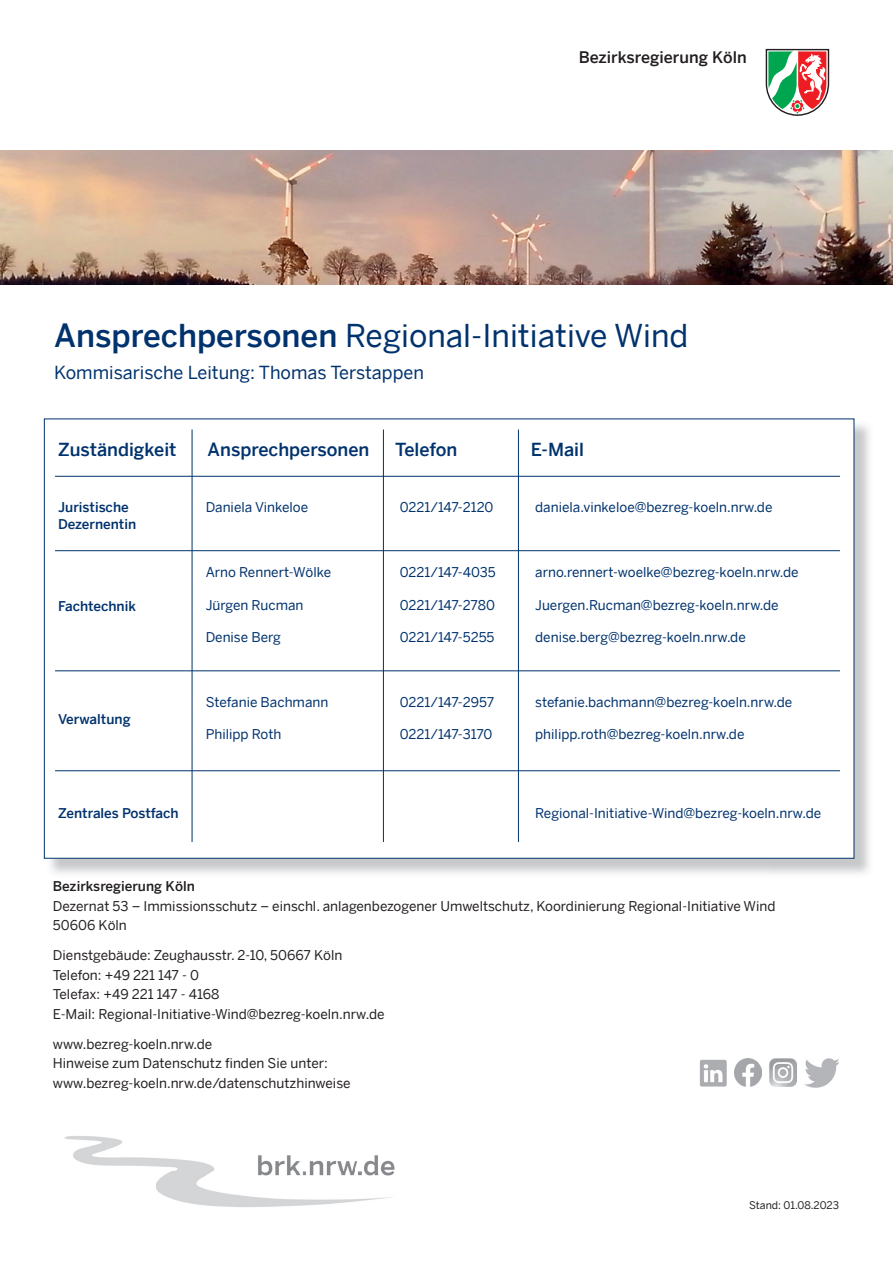
<style>
.page{position:relative;width:893px;height:1263px;background:#fff}
.page>*{position:absolute;margin:0;border:0;box-sizing:border-box;transform-origin:0 0}
.t1{font:31.5px "Benton Sans";color:#00326d}
.t2{font:500 18px "Benton Sans";color:#00326d}
.t3{font:18px "Benton Sans";color:#00326d}
.t4{font:500 16.05px "Benton Sans";color:#231f20}
.t5{font:13.5px "Benton Sans";color:#00326d}
.t6{font:13.5px/19.5px "Benton Sans";color:#231f20}
.t7{font:500 13.5px/16.2px "Benton Sans";color:#00326d}
.t8{font:500 13.5px "Benton Sans";color:#231f20}
.t9{font:10.5px "Benton Sans";color:#231f20}
.s1{font-weight:500}
</style>
<div class="page">
<img style="left:50px;top:421px;width:820px;height:453px">
<div style="left:44px;top:418px;width:810px;height:441px;background:#fff;border:1px solid #00326d"></div>
<img style="left:64px;top:1136px;width:331px;height:71px">
<svg style="left:765px;top:48px;width:65px;height:68px"></svg>
<hr style="left:55px;top:476px;width:785px;height:1px;background:#00326d">
<hr style="left:192px;top:429px;width:1px;height:413px;background:#00326d">
<hr style="left:55px;top:550px;width:785px;height:1px;background:#00326d">
<hr style="left:55px;top:670px;width:785px;height:1px;background:#00326d">
<hr style="left:383px;top:429px;width:1px;height:413px;background:#00326d">
<hr style="left:55px;top:770px;width:785px;height:1px;background:#00326d">
<hr style="left:518px;top:429px;width:1px;height:413px;background:#00326d">
<img style="left:769px;top:1059px;width:28px;height:27px">
<img style="left:734px;top:1059px;width:28px;height:27px">
<img style="left:804px;top:1059px;width:35px;height:28px">
<img style="left:699px;top:1060px;width:28px;height:26px">
<img style="left:0;top:151px;width:893px;height:134px">
<p class="t4" style="left:579px;top:48px;width:169px">Bezirksregierung Köln</p>
<h1 class="t1" style="left:54px;top:317px;width:636px"><span class="s1">Ansprechpersonen</span> Regional-Initiative Wind</h1>
<h2 class="t3" style="left:54px;top:362px;width:371px">Kommisarische Leitung: Thomas Terstappen</h2>
<h2 class="t2" style="left:58px;top:439px;width:120px">Zuständigkeit</h2>
<h2 class="t2" style="left:208px;top:439px;width:163px">Ansprechpersonen</h2>
<h2 class="t2" style="left:395px;top:439px;width:64px">Telefon</h2>
<h2 class="t2" style="left:531px;top:439px;width:55px">E-Mail</h2>
<p class="t7" style="left:58px;top:499px;width:79px">Juristische<br>Dezernentin</p>
<p class="t7" style="left:58px;top:598px;width:79px">Fachtechnik</p>
<p class="t7" style="left:58px;top:710px;width:74px">Verwaltung</p>
<p class="t7" style="left:58px;top:805px;width:122px">Zentrales Postfach</p>
<p class="t5" style="left:206px;top:499px;width:104px">Daniela Vinkeloe</p>
<p class="t5" style="left:206px;top:564px;width:127px">Arno Rennert-Wölke</p>
<p class="t5" style="left:206px;top:597px;width:99px">Jürgen Rucman</p>
<p class="t5" style="left:206px;top:629px;width:77px">Denise Berg</p>
<p class="t5" style="left:206px;top:694px;width:124px">Stefanie Bachmann</p>
<p class="t5" style="left:206px;top:726px;width:77px">Philipp Roth</p>
<p class="t5" style="left:400px;top:499px;width:95px">0221/147-2120</p>
<p class="t5" style="left:400px;top:564px;width:97px">0221/147-4035</p>
<p class="t5" style="left:400px;top:597px;width:97px">0221/147-2780</p>
<p class="t5" style="left:400px;top:629px;width:96px">0221/147-5255</p>
<p class="t5" style="left:400px;top:694px;width:96px">0221/147-2957</p>
<p class="t5" style="left:400px;top:726px;width:94px">0221/147-3170</p>
<p class="t5" style="left:535px;top:499px;width:239px">daniela.vinkeloe@bezreg-koeln.nrw.de</p>
<p class="t5" style="left:535px;top:564px;width:265px">arno.rennert-woelke@bezreg-koeln.nrw.de</p>
<p class="t5" style="left:535px;top:597px;width:245px">Juergen.Rucman@bezreg-koeln.nrw.de</p>
<p class="t5" style="left:535px;top:629px;width:212px">denise.berg@bezreg-koeln.nrw.de</p>
<p class="t5" style="left:535px;top:694px;width:259px">stefanie.bachmann@bezreg-koeln.nrw.de</p>
<p class="t5" style="left:535px;top:726px;width:211px">philipp.roth@bezreg-koeln.nrw.de</p>
<p class="t5" style="left:535px;top:805px;width:287px">Regional-Initiative-Wind@bezreg-koeln.nrw.de</p>
<p class="t8" style="left:53px;top:878px;width:143px">Bezirksregierung Köln</p>
<p class="t6" style="left:53px;top:896px;width:724px">Dezernat 53 – Immissionsschutz – einschl. anlagenbezogener Umweltschutz, Koordinierung Regional-Initiative Wind<br>50606 Köln</p>
<p class="t6" style="left:53px;top:945px;width:333px">Dienstgebäude: Zeughausstr. 2-10, 50667 Köln Telefon: +49 221 147 - 0<br>Telefax: +49 221 147 - 4168<br>E-Mail: Regional-Initiative-Wind@bezreg-koeln.nrw.de</p>
<p class="t6" style="left:53px;top:1034px;width:299px">www.bezreg-koeln.nrw.de<br>Hinweise zum Datenschutz finden Sie unter: www.bezreg-koeln.nrw.de/datenschutzhinweise</p>
<p class="t9" style="left:749px;top:1199px;width:91px">Stand: 01.08.2023</p>
</div>
